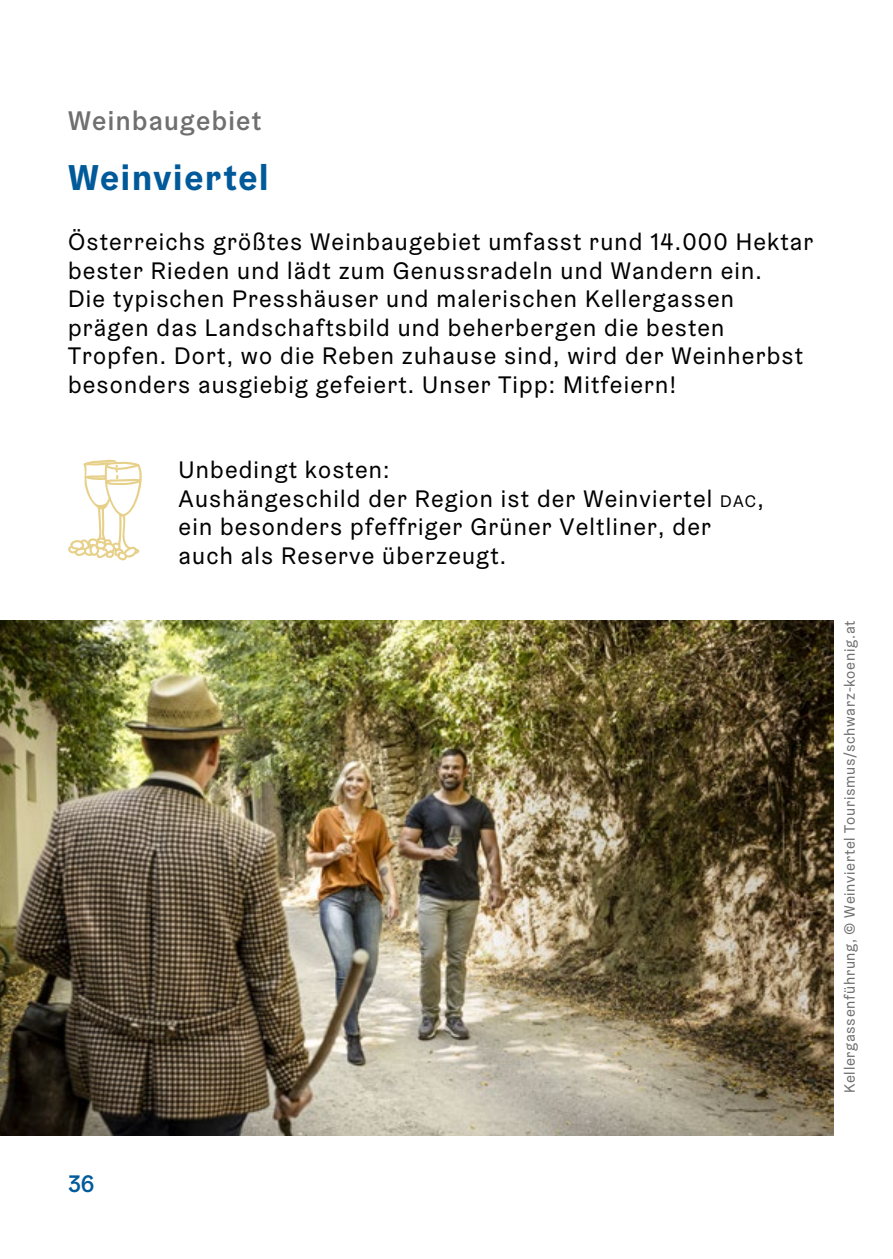
<style>
.page{position:relative;width:893px;height:1259px;background:#fff}
.page>*{position:absolute;margin:0;border:0;box-sizing:border-box;transform-origin:0 0}
.WH15_Headline_allgemein{font:700 36px "Graebenbach";letter-spacing:.05em;color:#005a9a}
.WH15_Weinbauregion{font:500 27px "Graebenbach";letter-spacing:.05em;color:#706f6f}
.WH15_Einleitung{font:24px/28.5px "Graebenbach";letter-spacing:.05em;color:#000}
.t1{font:500 24px "Graebenbach";color:#005a9a}
.GZ13_Fotocredits{font:15px "Graebenbach";letter-spacing:.05em;color:#706f6f}
.s1{font-size:16.8px}
</style>
<div class="page">
<img style="left:0;top:621px;width:833px;height:514px">
<svg style="left:68px;top:459px;width:74px;height:102px"></svg>
<p class="WH15_Weinbauregion" style="left:68px;top:104px;width:195px">Weinbaugebiet</p>
<p class="WH15_Headline_allgemein" style="left:68px;top:155px;width:202px">Weinviertel</p>
<p class="WH15_Einleitung" style="left:68px;top:227px;width:747px">Österreichs größtes Weinbaugebiet umfasst rund 14.000 Hektar bester Rieden und lädt zum Genussradeln und Wandern ein.<br>Die typischen Presshäuser und malerischen Kellergassen prägen das Landschaftsbild und beherbergen die besten Tropfen. Dort, wo die Reben zuhause sind, wird der Weinherbst besonders ausgiebig gefeiert. Unser Tipp: Mitfeiern!</p>
<p class="WH15_Einleitung" style="left:179px;top:455px;width:212px">Unbedingt kosten:</p>
<p class="WH15_Einleitung" style="left:179px;top:484px;width:587px">Aushängeschild der Region ist der Weinviertel <span class="s1">dac</span>, ein besonders pfeffriger Grüner Veltliner, der auch als Reserve überzeugt.</p>
<p class="GZ13_Fotocredits" style="left:840px;top:1093px;width:474px;rotate:-90deg">Kellergassenführung, © Weinviertel Tourismus/schwarz-koenig.at</p>
<p class="t1" style="left:68px;top:1168px;width:28px">36</p>
</div>
